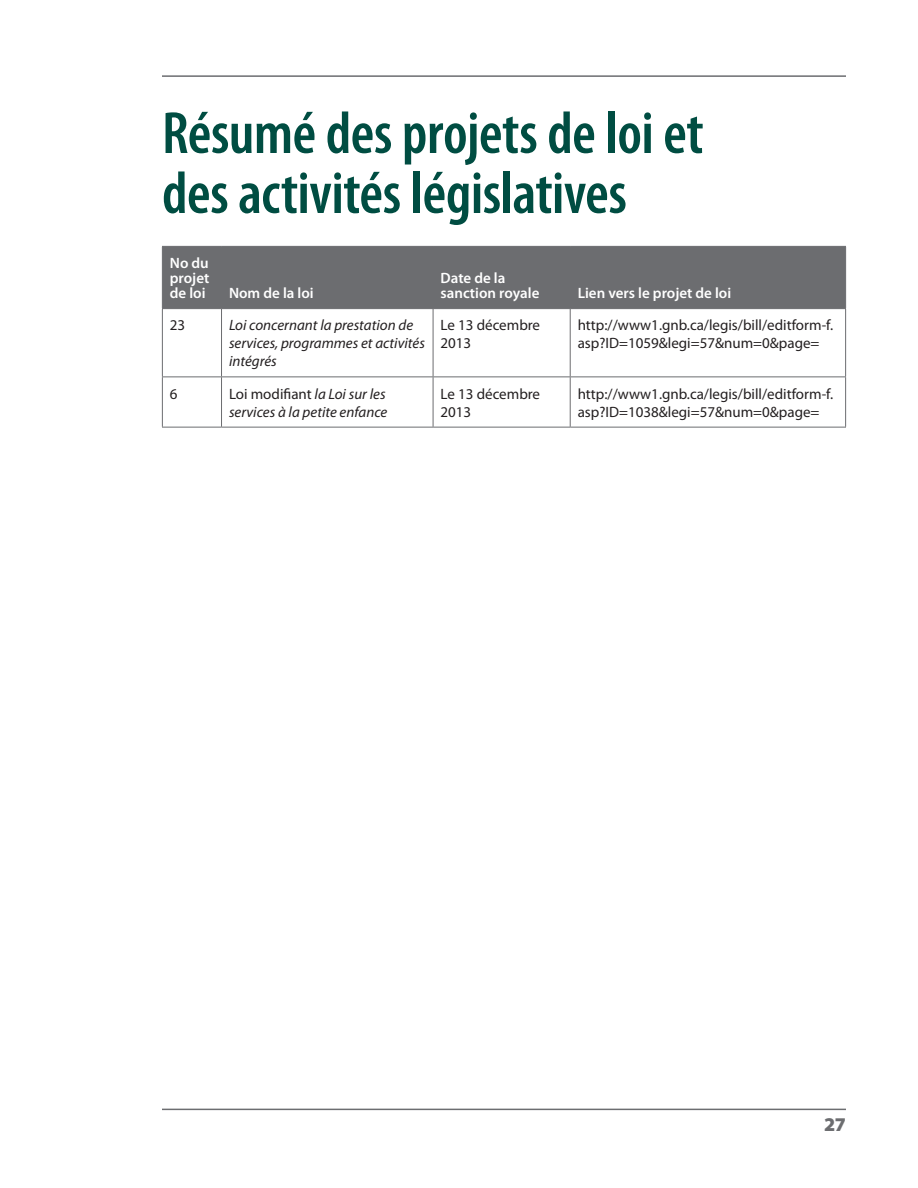
<style>
.page{position:relative;width:918px;height:1188px;background:#fff}
.page>*{position:absolute;margin:0;border:0;box-sizing:border-box;transform-origin:0 0}
.Head_1{font:600 condensed 60px/60px "Myriad Pro";letter-spacing:-.01em;color:#004d42}
.t1{font:900 19.5px "Myriad Pro";color:#6c6d70}
.table_text{font:15px/18px "Myriad Pro";color:#231f20}
.table_text-2{font:italic 15px/18px "Myriad Pro";color:#231f20}
.table_head{font:600 15px/15px "Myriad Pro";color:#fff;text-align:justify}
.s1{font-style:normal}
</style>
<div class="page">
<hr style="left:162px;top:1109px;width:684px;height:1px;background:#6c6d70">
<hr style="left:162px;top:75px;width:684px;height:2px;background:#6c6d70">
<div style="left:163px;top:247px;width:682px;height:61px;background:#6c6d70"></div>
<hr style="left:221px;top:247px;width:1px;height:61px;background:#6c6d70">
<hr style="left:433px;top:247px;width:1px;height:61px;background:#6c6d70">
<hr style="left:570px;top:247px;width:1px;height:61px;background:#6c6d70">
<hr style="left:221px;top:309px;width:1px;height:67px;background:#6c6d70">
<hr style="left:433px;top:309px;width:1px;height:67px;background:#6c6d70">
<hr style="left:570px;top:309px;width:1px;height:67px;background:#6c6d70">
<hr style="left:162px;top:376px;width:60px;height:1px;background:#6c6d70">
<hr style="left:222px;top:376px;width:211px;height:1px;background:#6c6d70">
<hr style="left:221px;top:377px;width:1px;height:50px;background:#6c6d70">
<hr style="left:433px;top:376px;width:137px;height:1px;background:#6c6d70">
<hr style="left:433px;top:377px;width:1px;height:50px;background:#6c6d70">
<hr style="left:570px;top:376px;width:276px;height:1px;background:#6c6d70">
<hr style="left:570px;top:377px;width:1px;height:50px;background:#6c6d70">
<hr style="left:162px;top:309px;width:1px;height:67px;background:#6c6d70">
<hr style="left:845px;top:309px;width:1px;height:67px;background:#6c6d70">
<hr style="left:162px;top:377px;width:1px;height:50px;background:#6c6d70">
<hr style="left:845px;top:377px;width:1px;height:50px;background:#6c6d70">
<hr style="left:162px;top:427px;width:60px;height:1px;background:#6c6d70">
<hr style="left:222px;top:427px;width:211px;height:1px;background:#6c6d70">
<hr style="left:433px;top:427px;width:137px;height:1px;background:#6c6d70">
<hr style="left:570px;top:427px;width:276px;height:1px;background:#6c6d70">
<hr style="left:162px;top:246px;width:60px;height:1px;background:#6c6d70">
<hr style="left:162px;top:247px;width:1px;height:61px;background:#6c6d70">
<hr style="left:222px;top:246px;width:211px;height:1px;background:#6c6d70">
<hr style="left:433px;top:246px;width:137px;height:1px;background:#6c6d70">
<hr style="left:570px;top:246px;width:276px;height:1px;background:#6c6d70">
<hr style="left:845px;top:247px;width:1px;height:61px;background:#6c6d70">
<hr style="left:162px;top:308px;width:60px;height:1px;background:#6c6d70">
<hr style="left:222px;top:308px;width:211px;height:1px;background:#6c6d70">
<hr style="left:433px;top:308px;width:137px;height:1px;background:#6c6d70">
<hr style="left:570px;top:308px;width:276px;height:1px;background:#6c6d70">
<h1 class="Head_1" style="left:162px;top:102px;width:543px">Résumé des projets de loi et des activités législatives</h1>
<p class="table_head" style="left:170px;top:255px;width:41px">No du projet de loi</p>
<p class="table_head" style="left:441px;top:270px;width:100px">Date de la sanction royale</p>
<p class="table_head" style="left:229px;top:285px;width:86px">Nom de la loi</p>
<p class="table_head" style="left:578px;top:285px;width:155px">Lien vers le projet de loi</p>
<p class="table_text" style="left:170px;top:316px;width:17px">23</p>
<p class="table_text-2" style="left:229px;top:316px;width:197px">Loi concernant la prestation de services, programmes et activités intégrés</p>
<p class="table_text" style="left:441px;top:316px;width:101px">Le 13 décembre<br>2013</p>
<p class="table_text" style="left:578px;top:316px;width:257px">http://www1.gnb.ca/legis/bill/editform-f. asp?ID=1059&amp;legi=57&amp;num=0&amp;page=</p>
<p class="table_text" style="left:170px;top:384px;width:9px">6</p>
<p class="table_text-2" style="left:229px;top:384px;width:160px"><span class="s1">Loi modifiant</span> la Loi sur les services à la petite enfance</p>
<p class="table_text" style="left:441px;top:384px;width:101px">Le 13 décembre<br>2013</p>
<p class="table_text" style="left:578px;top:384px;width:257px">http://www1.gnb.ca/legis/bill/editform-f. asp?ID=1038&amp;legi=57&amp;num=0&amp;page=</p>
<h2 class="t1" style="left:824px;top:1112px;width:23px">27</h2>
</div>
